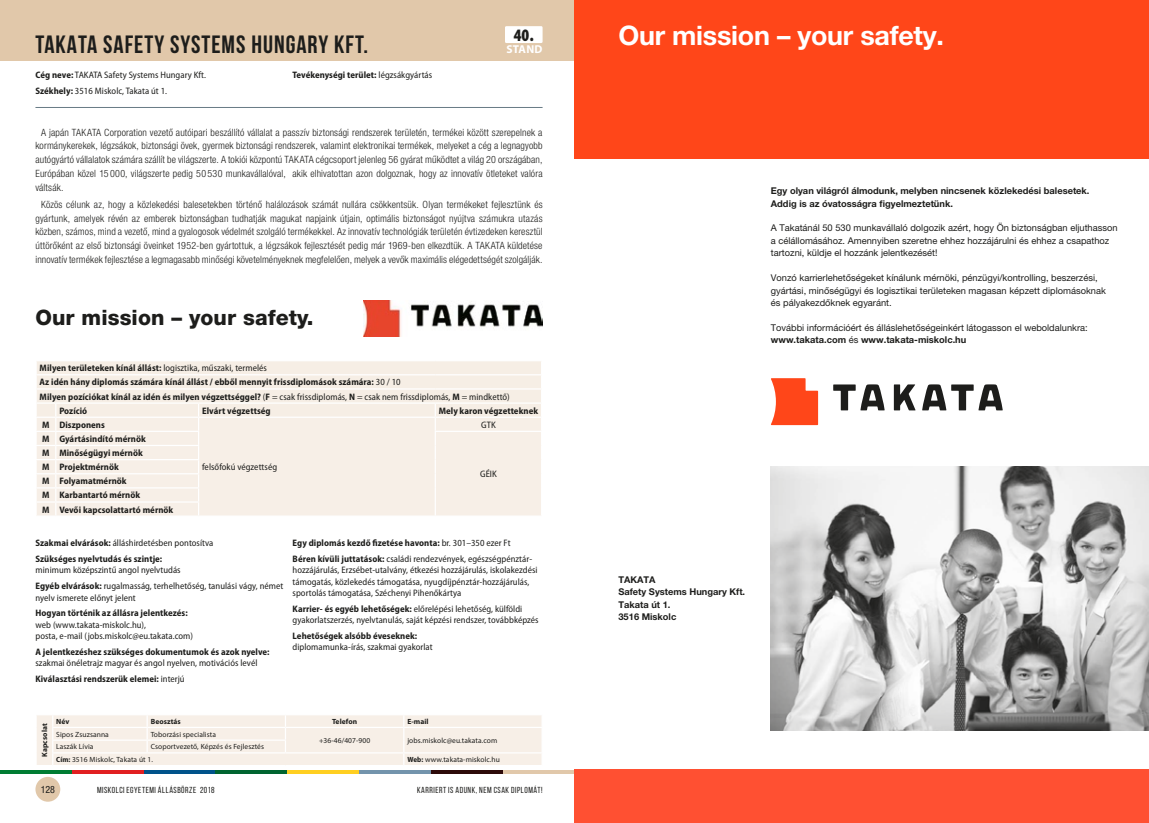
<style>
.page{position:relative;width:1149px;height:823px;background:#fff}
.page>*{position:absolute;margin:0;border:0;box-sizing:border-box;transform-origin:0 0}
.t1{font:700 26.88px "Helvetica Neue LT Pro";letter-spacing:-.01em;color:#fff}
.t2{font:700 25px "Bebas Neue";letter-spacing:.04em;color:#1d1d1b}
.t3{font:800 21.25px "Helvetica Neue LT Pro";letter-spacing:.005em;color:#1d1d1b}
.t4{font:900 condensed 17.5px "Myriad Pro";color:#1d1d1b}
.t5{font:700 11.38px "Myriad Pro";letter-spacing:.02em;color:#fff}
.t6{font:300 condensed 10px/13.8px "Helvetica Neue LT Pro";letter-spacing:.015em;color:#1d1d1b;text-align:justify}
.t7{font:condensed 10px "Helvetica Neue LT Pro";color:#1d1d1b}
.t8{font:semi-condensed 9.38px/11.2px "Myriad Pro";letter-spacing:.005em;color:#1d1d1b}
.t9{font:700 semi-condensed 9.38px/14.1px "Myriad Pro";letter-spacing:.005em;color:#1d1d1b}
.t10{font:9.25px/12.4px "Helvetica Neue LT Pro";color:#1d1d1b}
.t11{font:700 9.25px/12.4px "Helvetica Neue LT Pro";color:#1d1d1b}
.t12{font:8.75px "Bebas Neue";letter-spacing:.06em;color:#1d1d1b}
.t13{font:7.5px/12.8px "Myriad Pro";letter-spacing:.01em;color:#1d1d1b}
.t14{font:700 7.5px "Myriad Pro";letter-spacing:.01em;color:#1d1d1b}
.s1{font-weight:700}
.s2{font-weight:400}
.s3{font-weight:700;font-stretch:semi-condensed}
</style>
<div class="page">
<div style="left:0;top:0;width:574px;height:60px;background:#e1c8aa"></div>
<hr style="left:0;top:769px;width:72px;height:3px;background:#007c32">
<hr style="left:72px;top:769px;width:72px;height:3px;background:#e11f21">
<hr style="left:144px;top:769px;width:71px;height:3px;background:#00538a">
<hr style="left:215px;top:769px;width:72px;height:3px;background:#006430">
<hr style="left:287px;top:769px;width:72px;height:3px;background:#ffcf21">
<hr style="left:359px;top:769px;width:72px;height:3px;background:#7394ac">
<hr style="left:431px;top:769px;width:71px;height:3px;background:#2d0a09">
<hr style="left:502px;top:769px;width:72px;height:3px;background:#e1c8aa">
<div style="left:35px;top:776px;width:25px;height:25px;background:#e1c8aa;border-radius:50%"></div>
<svg style="left:37px;top:361px;width:504px;height:155px;background:#f7efe7"></svg>
<hr style="left:435px;top:515px;width:107px;height:1px;background:#fff">
<svg style="left:37px;top:715px;width:505px;height:50px;background:#f7f0e8"></svg>
<img style="left:363px;top:300px;width:179px;height:36px">
<hr style="left:35px;top:107px;width:507px;height:1px;background:#687b85">
<div style="left:574px;top:769px;width:574px;height:53px;background:#ff5032"></div>
<div style="left:574px;top:0;width:574px;height:158px;background:#ff4619"></div>
<img style="left:770px;top:466px;width:378px;height:263px">
<svg style="left:893px;top:384px;width:22px;height:26px"></svg>
<svg style="left:922px;top:384px;width:80px;height:26px"></svg>
<svg style="left:833px;top:384px;width:51px;height:26px"></svg>
<svg style="left:771px;top:378px;width:46px;height:47px;background:#ff5f38"></svg>
<div style="left:505px;top:26px;width:37px;height:17px;background:#fff"></div>
<h3 class="t4" style="left:513px;top:25px;width:21px">40.</h3>
<h2 class="t2" style="left:35px;top:31px;width:334px">TAKATA SAFETY SYSTEMS HUNGARY KFT.</h2>
<p class="t8" style="left:35px;top:67px;width:172px;line-height:15.9px"><span class="s1">Cég neve:</span> TAKATA Safety Systems Hungary Kft.<br><span class="s1">Székhely:</span> 3516 Miskolc, Takata út 1.</p>
<p class="t9" style="left:292px;top:68px;width:141px">Tevékenységi terület: <span class="s2">légzsákgyártás</span></p>
<p class="t6" style="left:35px;top:125px;width:508px;text-indent:6px">A japán TAKATA Corporation vezető autóipari beszállító vállalat a passzív biztonsági rendszerek területén, termékei között szerepelnek a kormánykerekek, légzsákok, biztonsági övek, gyermek biztonsági rendszerek, valamint elektronikai termékek, melyeket a cég a legnagyobb autógyártó vállalatok számára szállít be világszerte. A tokiói központú TAKATA cégcsoport jelenleg 56 gyárat működtet a világ 20 országában, Európában közel 15 000, világszerte pedig 50 530 munkavállalóval, akik elhivatottan azon dolgoznak, hogy az innovatív ötleteket valóra váltsák.</p>
<p class="t6" style="left:35px;top:197px;width:508px;text-align:center">Közös célunk az, hogy a közlekedési balesetekben történő halálozások számát nullára csökkentsük. Olyan termékeket fejlesztünk és gyártunk, amelyek révén az emberek biztonságban tudhatják magukat napjaink útjain, optimális biztonságot nyújtva számukra utazás közben, számos, mind a vezető, mind a gyalogosok védelmét szolgáló termékekkel. Az innovatív technológiák területén évtizedeken keresztül úttörőként az első biztonsági öveinket 1952-ben gyártottuk, a légzsákok fejlesztését pedig már 1969-ben elkezdtük. A TAKATA küldetése innovatív termékek fejlesztése a legmagasabb minőségi követelményeknek megfelelően, melyek a vevők maximális elégedettségét szolgálják.</p>
<p class="t5" style="left:506px;top:42px;width:37px">STAND</p>
<h3 class="t3" style="left:35px;top:305px;width:279px">Our mission – your safety.</h3>
<p class="t9" style="left:40px;top:361px;width:229px">Milyen területeken kínál állást: <span class="s2">logisztika, műszaki, termelés</span></p>
<p class="t9" style="left:40px;top:375px;width:362px">Az idén hány diplomás számára kínál állást / ebből mennyit frissdiplomások számára: <span class="s2">30 / 10</span></p>
<p class="t8" style="left:40px;top:391px;width:471px"><span class="s1">Milyen pozíciókat kínál az idén és milyen végzettséggel?</span> (<span class="s1">F</span> = csak frissdiplomás, <span class="s1">N</span> = csak nem frissdiplomás, <span class="s1">M</span> = mindkettő)</p>
<p class="t9" style="left:59px;top:403px;width:29px">Pozíció</p>
<p class="t9" style="left:202px;top:403px;width:70px">Elvárt végzettség</p>
<p class="t9" style="left:438px;top:403px;width:101px">Mely karon végzetteknek</p>
<p class="t9" style="left:42px;top:417px;width:64px">M Diszponens</p>
<p class="t8" style="left:202px;top:461px;width:76px">felsőfokú végzettség</p>
<p class="t8" style="left:481px;top:419px;width:16px">GTK</p>
<p class="t9" style="left:42px;top:431px;width:105px">M Gyártásindító mérnök</p>
<p class="t9" style="left:42px;top:445px;width:132px">M Minőségügyi mérnök<br>M Projektmérnök<br>M Folyamatmérnök<br>M Karbantartó mérnök<br>M Vevői kapcsolattartó mérnök</p>
<p class="t9" style="left:35px;top:535px;width:179px;line-height:15.9px">Szakmai elvárások: <span class="s2">álláshirdetésben pontosítva<br></span>Szükséges nyelvtudás és szintje:</p>
<p class="t8" style="left:35px;top:562px;width:249px;line-height:15.9px">minimum középszintű angol nyelvtudás<br><span class="s1">Egyéb elvárások:</span> rugalmasság, terhelhetőség, tanulási vágy, német</p>
<p class="t8" style="left:35px;top:591px;width:102px">nyelv ismerete előnyt jelent</p>
<p class="t9" style="left:35px;top:606px;width:154px">Hogyan történik az állásra jelentkezés:</p>
<p class="t8" style="left:35px;top:618px;width:159px">web (www.takata-miskolc.hu),<br>posta, e-mail (jobs.miskolc@eu.takata.com)</p>
<p class="t9" style="left:35px;top:644px;width:235px">A jelentkezéshez szükséges dokumentumok és azok nyelve:</p>
<p class="t8" style="left:35px;top:654px;width:223px;line-height:15.9px">szakmai önéletrajz magyar és angol nyelven, motivációs levél<br><span class="s1">Kiválasztási rendszerük elemei:</span> interjú</p>
<p class="t8" style="left:480px;top:468px;width:18px">GÉIK</p>
<p class="t9" style="left:292px;top:535px;width:241px;line-height:15.9px">Egy diplomás kezdő fizetése havonta: <span class="s2">br. 301–350 ezer Ft<br></span>Béren kívüli juttatások: <span class="s2">családi rendezvények, egészségpénztár-</span></p>
<p class="t8" style="left:292px;top:564px;width:246px">hozzájárulás, Erzsébet-utalvány, étkezési hozzájárulás, iskolakezdési támogatás, közlekedés támogatása, nyugdíjpénztár-hozzájárulás, sportolás támogatása, Széchenyi Pihenőkártya</p>
<p class="t8" style="left:292px;top:603px;width:247px"><span class="s1">Karrier- és egyéb lehetőségek:</span> előrelépési lehetőség, külföldi gyakorlatszerzés, nyelvtanulás, saját képzési rendszer, továbbképzés</p>
<p class="t9" style="left:292px;top:628px;width:126px">Lehetőségek alsóbb éveseknek:</p>
<p class="t8" style="left:292px;top:641px;width:141px">diplomamunka-írás, szakmai gyakorlat</p>
<p class="t14" style="left:56px;top:716px;width:15px">Név</p>
<p class="t14" style="left:151px;top:716px;width:32px">Beosztás</p>
<p class="t14" style="left:332px;top:716px;width:27px">Telefon</p>
<p class="t14" style="left:407px;top:716px;width:23px">E-mail</p>
<p class="t13" style="left:56px;top:727px;width:54px">Sipos Zsuzsanna</p>
<p class="t13" style="left:151px;top:727px;width:67px">Toborzási specialista</p>
<p class="t13" style="left:319px;top:733px;width:53px">+36-46/407-900</p>
<p class="t13" style="left:407px;top:733px;width:91px">jobs.miskolc@eu.takata.com</p>
<p class="t13" style="left:56px;top:739px;width:39px">Laszák Lívia</p>
<p class="t14" style="left:40px;top:756px;width:35px;rotate:-90deg">Kapcsolat</p>
<p class="t13" style="left:56px;top:739px;width:209px;text-indent:94px">Csoportvezető, Képzés és Fejlesztés<br><span class="s3">Cím:</span> 3516 Miskolc, Takata út 1.</p>
<p class="t13" style="left:407px;top:752px;width:94px"><span class="s3">Web:</span> www.takata-miskolc.hu</p>
<p class="t7" style="left:41px;top:783px;width:16px">128</p>
<p class="t12" style="left:97px;top:784px;width:119px">MISKOLCI EGYETEMI ÁLLÁSBÖRZE 2018</p>
<p class="t12" style="left:417px;top:784px;width:127px">KARRIERT IS ADUNK, NEM CSAK DIPLOMÁT!</p>
<h1 class="t1" style="left:618px;top:26px;width:327px">Our mission – your safety.</h1>
<p class="t11" style="left:770px;top:185px;width:320px">Egy olyan világról álmodunk, melyben nincsenek közlekedési balesetek.<br>Addig is az óvatosságra figyelmeztetünk.</p>
<p class="t10" style="left:770px;top:221px;width:348px;line-height:12.8px">A Takatánál 50 530 munkavállaló dolgozik azért, hogy Ön biztonságban eljuthasson a célállomásához. Amennyiben szeretne ehhez hozzájárulni és ehhez a csapathoz tartozni, küldje el hozzánk jelentkezését!</p>
<p class="t10" style="left:770px;top:271px;width:336px">Vonzó karrierlehetőségeket kínálunk mérnöki, pénzügyi/kontrolling, beszerzési, gyártási, minőségügyi és logisztikai területeken magasan képzett diplomásoknak és pályakezdőknek egyaránt.</p>
<p class="t10" style="left:770px;top:321px;width:318px">További információért és álláslehetőségeinkért látogasson el weboldalunkra: <span class="s1">www.takata.com</span> és <span class="s1">www.takata-miskolc.hu</span></p>
<p class="t11" style="left:618px;top:573px;width:128px">TAKATA<br>Safety Systems Hungary Kft.<br>Takata út 1.<br>3516 Miskolc</p>
</div>
